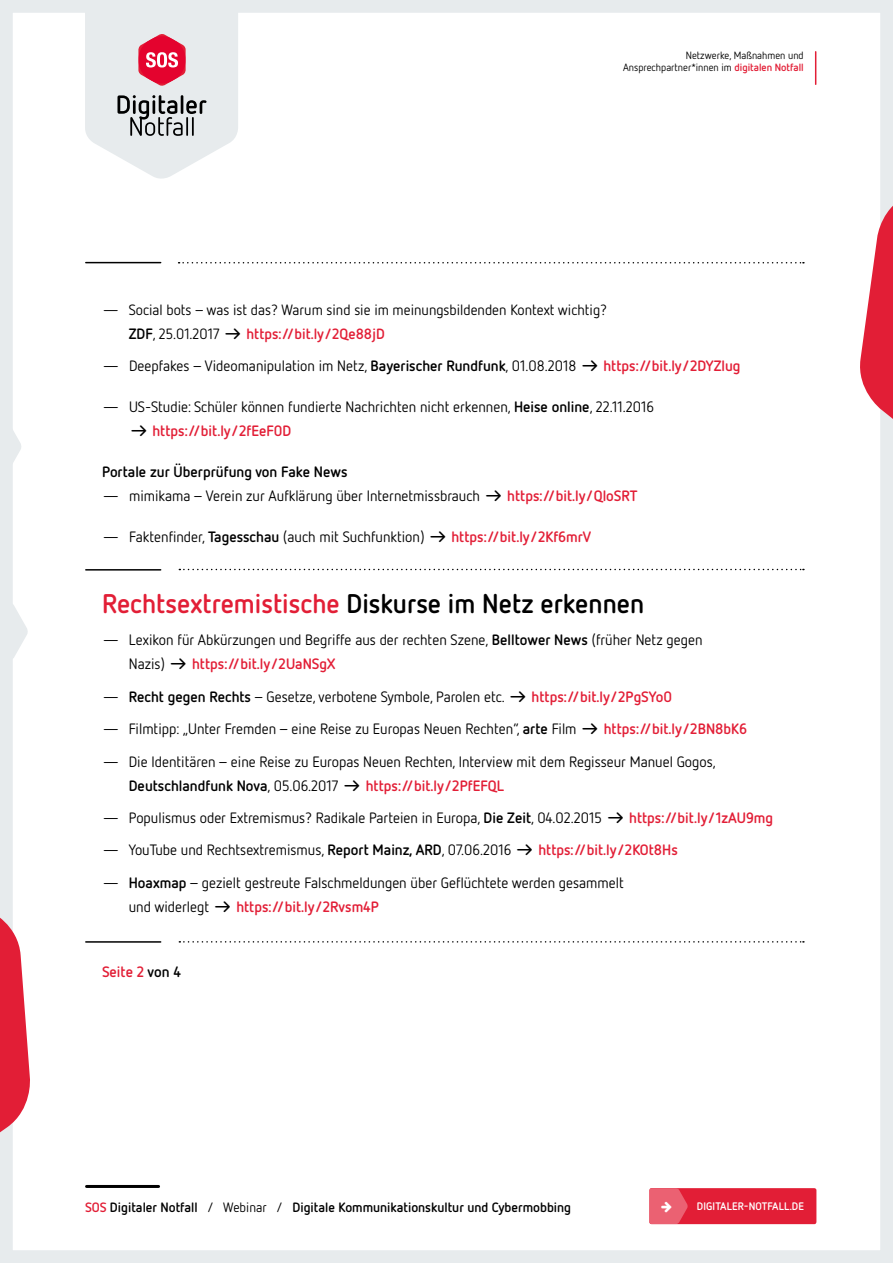
<style>
.page{position:relative;width:893px;height:1263px;background:#fff}
.page>*{position:absolute;margin:0;border:0;box-sizing:border-box;transform-origin:0 0}
.t1{font:700 27px "Netto OT";color:#000}
.t2{font:15px/24px "Netto OT";color:#000}
.Liste{font:700 15px "Netto OT";color:#e21e36}
.Liste-2{font:700 15px "Netto OT";color:#000}
.t3{font:14.85px/24px "Netto OT";color:#000}
.t4{font:700 13.5px "Netto OT";color:#000}
.t5{font:700 10.95px "Netto OT";letter-spacing:.01em;color:#fff}
.t6{font:10.5px/12px "Netto OT";color:#000;text-align:right}
.s1{font-weight:700;color:#e21e36}
.s2{font-weight:700;font-size:15px}
.s3{font-weight:700}
.s4{color:#000}
.s5{color:#e21e36}
.s6{font-weight:400}
</style>
<div class="page">
<hr style="left:815px;top:52px;width:1px;height:32px;background:#e21e36">
<div style="left:649px;top:1188px;width:167px;height:36px;background:#e21e36;border-radius:2px"></div>
<hr style="left:87px;top:1185px;width:72px;height:3px;background:#000">
<svg style="left:179px;top:262px;width:625px;height:1px"></svg>
<svg style="left:179px;top:569px;width:625px;height:1px"></svg>
<svg style="left:179px;top:941px;width:625px;height:1px"></svg>
<hr style="left:86px;top:262px;width:75px;height:1px;background:#000">
<hr style="left:86px;top:569px;width:75px;height:2px;background:#000">
<hr style="left:86px;top:941px;width:75px;height:2px;background:#000">
<div style="left:0;top:0;width:893px;height:1263px;border:13px solid #e7ebed"></div>
<svg style="left:0;top:846px;width:30px;height:370px"></svg>
<svg style="left:860px;top:138px;width:33px;height:368px"></svg>
<svg style="left:0;top:417px;width:21px;height:59px"></svg>
<svg style="left:0;top:602px;width:28px;height:59px"></svg>
<svg style="left:85px;top:0;width:153px;height:179px;background:#e0d6da"></svg>
<svg style="left:649px;top:1188px;width:39px;height:36px"></svg>
<p class="t6" style="left:623px;top:49px;width:182px">Netzwerke, Maßnahmen und<br>Ansprechpartner*innen im <span class="s1">digitalen Notfall</span></p>
<p class="t3" style="left:129px;top:297px;width:480px;text-indent:-27px">— Social bots – was ist das? Warum sind sie im meinungsbildenden Kontext wichtig?<br><span class="s2">ZDF</span>, 25.01.2017 <span class="s3">→</span> <span class="s1">https://bit.ly/2Qe88jD</span></p>
<p class="t2" style="left:102px;top:353px;width:640px">— Deepfakes – Videomanipulation im Netz, <span class="s3">Bayerischer Rundfunk</span>, 01.08.2018 <span class="s3">→</span> <span class="s1">https://bit.ly/2DYZlug</span></p>
<p class="t2" style="left:102px;top:394px;width:553px">— US-Studie: Schüler können fundierte Nachrichten nicht erkennen, <span class="s3">Heise online</span>, 22.11.2016</p>
<p class="Liste" style="left:129px;top:421px;width:164px"><span class="s4">→</span> https://bit.ly/2fEeF0D</p>
<p class="Liste-2" style="left:102px;top:462px;width:247px">Portale zur Überprüfung von Fake News</p>
<p class="t2" style="left:102px;top:483px;width:537px">— mimikama – Verein zur Aufklärung über Internetmissbrauch <span class="s3">→</span> <span class="s1">https://bit.ly/QloSRT</span></p>
<p class="t2" style="left:102px;top:524px;width:491px">— Faktenfinder, <span class="s3">Tagesschau</span> (auch mit Suchfunktion) <span class="s3">→</span> <span class="s1">https://bit.ly/2Kf6mrV</span></p>
<p class="t1" style="left:102px;top:586px;width:544px"><span class="s5">Rechtsextremistische</span> Diskurse im Netz erkennen</p>
<p class="t2" style="left:129px;top:628px;width:575px;text-indent:-27px">— Lexikon für Abkürzungen und Begriffe aus der rechten Szene, <span class="s3">Belltower News</span> (früher Netz gegen<br>Nazis) <span class="s3">→</span> <span class="s1">https://bit.ly/2UaNSgX</span></p>
<p class="t2" style="left:102px;top:684px;width:571px">— <span class="s3">Recht gegen Rechts</span> – Gesetze, verbotene Symbole, Parolen etc. <span class="s3">→</span> <span class="s1">https://bit.ly/2PgSYo0</span></p>
<p class="t2" style="left:102px;top:716px;width:646px">— Filmtipp: „Unter Fremden – eine Reise zu Europas Neuen Rechten“, <span class="s3">arte</span> Film <span class="s3">→</span> <span class="s1">https://bit.ly/2BN8bK6</span></p>
<p class="t2" style="left:129px;top:749px;width:589px;text-indent:-27px">— Die Identitären – eine Reise zu Europas Neuen Rechten, Interview mit dem Regisseur Manuel Gogos,<br><span class="s3">Deutschlandfunk Nova</span>, 05.06.2017 <span class="s3">→</span> <span class="s1">https://bit.ly/2PfEFQL</span></p>
<p class="t2" style="left:102px;top:805px;width:673px">— Populismus oder Extremismus? Radikale Parteien in Europa, <span class="s3">Die Zeit</span>, 04.02.2015 <span class="s3">→</span> <span class="s1">https://bit.ly/1zAU9mg</span></p>
<p class="t2" style="left:102px;top:838px;width:577px">— YouTube und Rechtsextremismus, <span class="s3">Report Mainz, ARD</span>, 07.06.2016 <span class="s3">→</span> <span class="s1">https://bit.ly/2KOt8Hs</span></p>
<p class="t2" style="left:129px;top:870px;width:497px;text-indent:-27px">— <span class="s3">Hoaxmap</span> – gezielt gestreute Falschmeldungen über Geflüchtete werden gesammelt und widerlegt <span class="s3">→</span> <span class="s1">https://bit.ly/2Rvsm4P</span></p>
<p class="Liste" style="left:102px;top:962px;width:80px">Seite 2 <span class="s4">von 4</span></p>
<p class="t4" style="left:85px;top:1199px;width:488px"><span class="s5">SOS</span> Digitaler Notfall <span class="s6">/ Webinar /</span> Digitale Kommunikationskultur und Cybermobbing</p>
<p class="t5" style="left:697px;top:1199px;width:109px">DIGITALER-NOTFALL.DE</p>
</div>
